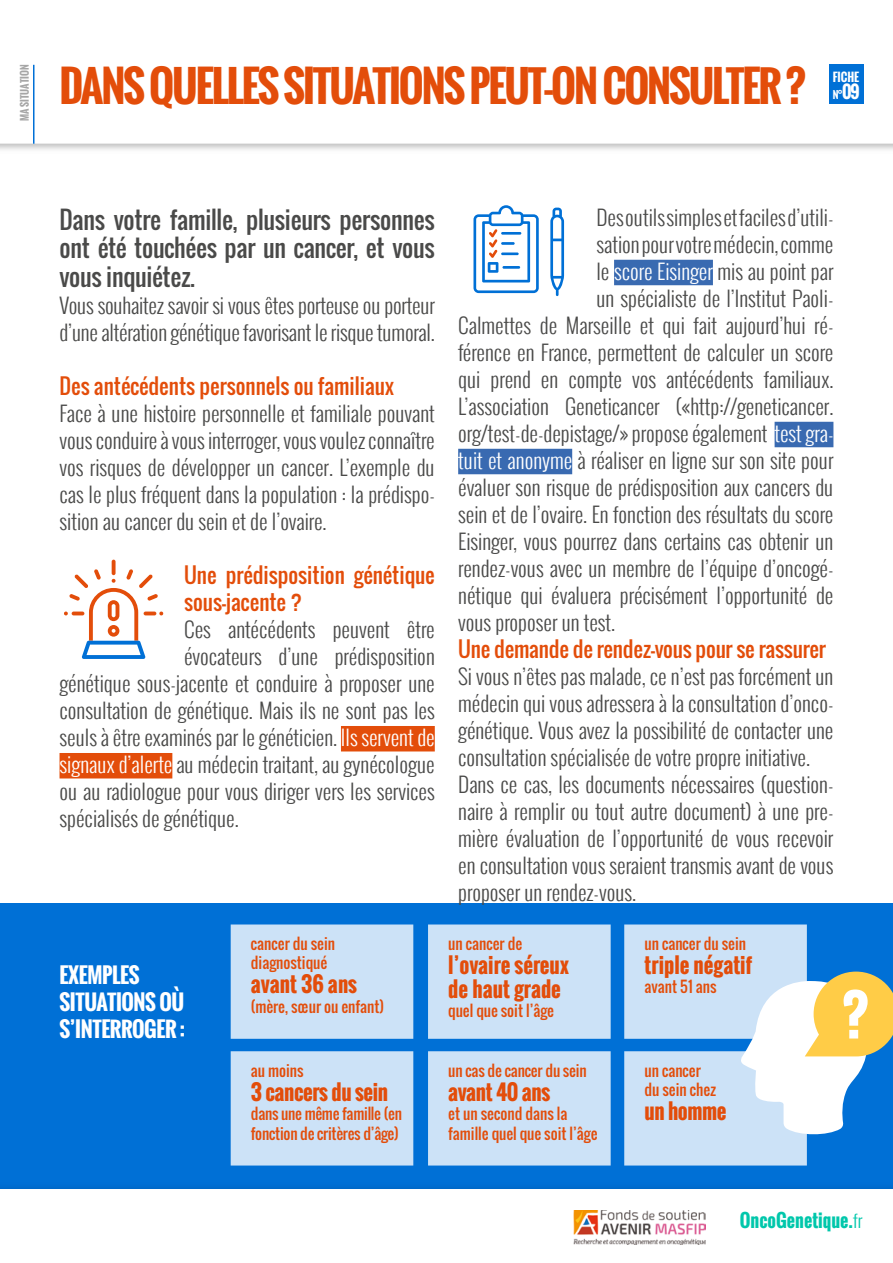
<style>
.page{position:relative;width:893px;height:1263px;background:#fff}
.page>*{position:absolute;margin:0;border:0;box-sizing:border-box;transform-origin:0 0}
.t1{font:700 42px "Oswald";letter-spacing:-.05em;color:#e34d0a}
.t2{font:24px/28.8px "Oswald";letter-spacing:-.01em;color:#4a4a49;text-align:justify}
.t3{font:300 21px/27px "Oswald";color:#4a4a49}
.t4{font:21px/27px "Oswald";color:#e34d0a}
.t5{font:700 21px/24px "Oswald";color:#e34d0a}
.t6{font:700 21px/27px "Oswald";letter-spacing:-.02em;color:#fff}
.t7{font:700 21px "Oswald";letter-spacing:-.02em;color:#e34d0a}
.t8{font:700 18px "Oswald";color:#00c7ab}
.t9{font:15px/19.5px "Oswald";color:#e34d0a}
.t10{font:700 11.55px "Oswald";color:#fff}
.t11{font:700 10.05px "Oswald";color:#fff}
.t12{font:700 9.9px "Oswald";color:#a6a6a6}
.s1{font-size:17.25px}
.s2{color:#fff}
.s3{font-weight:300}
</style>
<div class="page">
<img style="left:573px;top:1210px;width:132px;height:34px">
<div style="left:0;top:902px;width:893px;height:286px;background:#0070d6"></div>
<svg style="left:0;top:64px;width:893px;height:80px"></svg>
<div style="left:341px;top:726px;width:94px;height:25px;background:#e34d0a"></div>
<div style="left:60px;top:753px;width:112px;height:25px;background:#e34d0a"></div>
<div style="left:614px;top:260px;width:99px;height:25px;background:#396ab1"></div>
<div style="left:775px;top:422px;width:58px;height:25px;background:#396ab1"></div>
<div style="left:458px;top:449px;width:114px;height:25px;background:#396ab1"></div>
<div style="left:234px;top:928px;width:176px;height:107px;background:#cce2f7"></div>
<div style="left:231px;top:924px;width:182px;height:115px;border:8px solid #cce2f7"></div>
<div style="left:234px;top:1055px;width:176px;height:107px;background:#cce2f7"></div>
<div style="left:231px;top:1051px;width:182px;height:114px;border:8px solid #cce2f7"></div>
<svg style="left:550px;top:208px;width:14px;height:88px"></svg>
<svg style="left:473px;top:205px;width:66px;height:88px"></svg>
<div style="left:432px;top:928px;width:175px;height:107px;background:#cce2f7"></div>
<div style="left:428px;top:924px;width:183px;height:115px;border:8px solid #cce2f7"></div>
<div style="left:432px;top:1055px;width:175px;height:107px;background:#cce2f7"></div>
<div style="left:428px;top:1051px;width:183px;height:114px;border:8px solid #cce2f7"></div>
<div style="left:628px;top:928px;width:175px;height:107px;background:#cce2f7"></div>
<div style="left:624px;top:924px;width:183px;height:115px;border:8px solid #cce2f7"></div>
<div style="left:628px;top:1055px;width:175px;height:107px;background:#cce2f7"></div>
<div style="left:624px;top:1051px;width:183px;height:114px;border:8px solid #cce2f7"></div>
<svg style="left:739px;top:971px;width:154px;height:165px"></svg>
<div style="left:829px;top:65px;width:34px;height:39px;background:#0070d6"></div>
<hr style="left:33px;top:65px;width:2px;height:79px;background:#0070d6">
<svg style="left:112px;top:560px;width:4px;height:15px"></svg>
<svg style="left:64px;top:569px;width:99px;height:90px"></svg>
<p class="t12" style="left:17px;top:121px;width:58px;rotate:-90deg">MA SITUATION</p>
<h1 class="t1" style="left:60px;top:55px;width:748px">DANS QUELLES SITUATIONS PEUT-ON CONSULTER ?</h1>
<p class="t10" style="left:833px;top:68px;width:28px">FICHE</p>
<p class="t11" style="left:833px;top:87px;width:28px">N°<span class="s1">09</span></p>
<p class="t2" style="left:60px;top:205px;width:377px">Dans votre famille, plusieurs personnes ont été touchées par un cancer, et vous vous inquiétez.</p>
<p class="t3" style="left:60px;top:292px;width:377px">Vous souhaitez savoir si vous êtes porteuse ou porteur d’une altération génétique favorisant le risque tumoral.</p>
<p class="t4" style="left:60px;top:373px;width:336px">Des antécédents personnels ou familiaux</p>
<p class="t3" style="left:60px;top:400px;width:377px;text-align:justify">Face à une histoire personnelle et familiale pouvant vous conduire à vous interroger, vous voulez connaître vos risques de développer un cancer. L’exemple du cas le plus fréquent dans la population : la prédispo&shy;sition au cancer du sein et de l’ovaire.</p>
<p class="t4" style="left:184px;top:562px;width:252px">Une prédisposition génétique sous-jacente ?</p>
<p class="t3" style="left:184px;top:616px;width:252px">Ces antécédents peuvent être</p>
<p class="t3" style="left:184px;top:643px;width:252px">évocateurs d’une prédisposition</p>
<p class="t3" style="left:60px;top:670px;width:377px">génétique sous-jacente et conduire à proposer une</p>
<p class="t3" style="left:60px;top:697px;width:377px">consultation de génétique. Mais ils ne sont pas les</p>
<p class="t3" style="left:60px;top:724px;width:377px">seuls à être examinés par le généticien. <span class="s2">Ils servent de</span></p>
<p class="t3" style="left:60px;top:751px;width:377px"><span class="s2">signaux d’alerte</span> au médecin traitant, au gynécologue</p>
<p class="t3" style="left:60px;top:778px;width:377px">ou au radiologue pour vous diriger vers les services</p>
<p class="t3" style="left:60px;top:805px;width:181px">spécialisés de génétique.</p>
<p class="t6" style="left:60px;top:961px;width:127px">EXEMPLES<br>SITUATIONS OÙ<br>S’INTERROGER :</p>
<p class="t9" style="left:251px;top:934px;width:86px">cancer du sein diagnostiqué</p>
<p class="t5" style="left:251px;top:973px;width:108px">avant 36 ans</p>
<p class="t9" style="left:251px;top:997px;width:135px">(mère, sœur ou enfant)</p>
<p class="t9" style="left:251px;top:1060px;width:54px">au moins</p>
<p class="t7" style="left:251px;top:1076px;width:139px">3 cancers du sein</p>
<p class="t9" style="left:251px;top:1104px;width:153px">dans une même famille (en fonction de critères d’âge)</p>
<p class="t3" style="left:596px;top:204px;width:239px">Des outils simples et faciles d’utili-</p>
<p class="t3" style="left:596px;top:231px;width:239px">sation pour votre médecin, comme</p>
<p class="t3" style="left:596px;top:258px;width:239px">le <span class="s2">score Eisinger</span> mis au point par</p>
<p class="t3" style="left:596px;top:285px;width:239px">un spécialiste de l’Institut Paoli-</p>
<p class="t3" style="left:458px;top:312px;width:377px">Calmettes de Marseille et qui fait aujourd’hui ré-</p>
<p class="t3" style="left:458px;top:339px;width:377px">férence en France, permettent de calculer un score</p>
<p class="t3" style="left:458px;top:366px;width:377px">qui prend en compte vos antécédents familiaux.</p>
<p class="t3" style="left:458px;top:393px;width:377px">L’association Geneticancer («http://geneticancer.</p>
<p class="t3" style="left:458px;top:420px;width:377px">org/test-de-depistage/» propose également <span class="s2">test gra-</span></p>
<p class="t3" style="left:458px;top:447px;width:377px"><span class="s2">tuit et anonyme</span> à réaliser en ligne sur son site pour</p>
<p class="t3" style="left:458px;top:474px;width:377px">évaluer son risque de prédisposition aux cancers du</p>
<p class="t3" style="left:458px;top:501px;width:377px">sein et de l’ovaire. En fonction des résultats du score</p>
<p class="t3" style="left:458px;top:528px;width:377px">Eisinger, vous pourrez dans certains cas obtenir un</p>
<p class="t3" style="left:458px;top:555px;width:377px">rendez-vous avec un membre de l’équipe d’oncogé-</p>
<p class="t3" style="left:458px;top:582px;width:377px">nétique qui évaluera précisément l’opportunité de</p>
<p class="t3" style="left:458px;top:609px;width:159px">vous proposer un test.</p>
<p class="t4" style="left:458px;top:635px;width:369px">Une demande de rendez-vous pour se rassurer</p>
<p class="t3" style="left:458px;top:663px;width:377px">Si vous n’êtes pas malade, ce n’est pas forcément un médecin qui vous adressera à la consultation d’onco&shy;génétique. Vous avez la possibilité de contacter une consultation spécialisée de votre propre initiative.<br>Dans ce cas, les documents nécessaires (question&shy;naire à remplir ou tout autre document) à une pre&shy;mière évaluation de l’opportunité de vous recevoir en consultation vous seraient transmis avant de vous proposer un rendez-vous.</p>
<p class="t9" style="left:448px;top:934px;width:75px">un cancer de</p>
<p class="t5" style="left:448px;top:953px;width:123px">l’ovaire séreux de haut grade</p>
<p class="t9" style="left:448px;top:1001px;width:107px">quel que soit l’âge</p>
<p class="t9" style="left:448px;top:1060px;width:140px">un cas de cancer du sein</p>
<p class="t7" style="left:448px;top:1076px;width:104px">avant 40 ans</p>
<p class="t9" style="left:448px;top:1104px;width:151px">et un second dans la famille quel que soit l’âge</p>
<p class="t9" style="left:644px;top:934px;width:103px">un cancer du sein</p>
<p class="t5" style="left:644px;top:953px;width:109px">triple négatif</p>
<p class="t9" style="left:644px;top:977px;width:73px">avant 51 ans</p>
<p class="t9" style="left:644px;top:1060px;width:73px">un cancer du sein chez</p>
<p class="t5" style="left:644px;top:1099px;width:84px">un homme</p>
<p class="t8" style="left:740px;top:1207px;width:124px">OncoGenetique.<span class="s3">fr</span></p>
</div>
